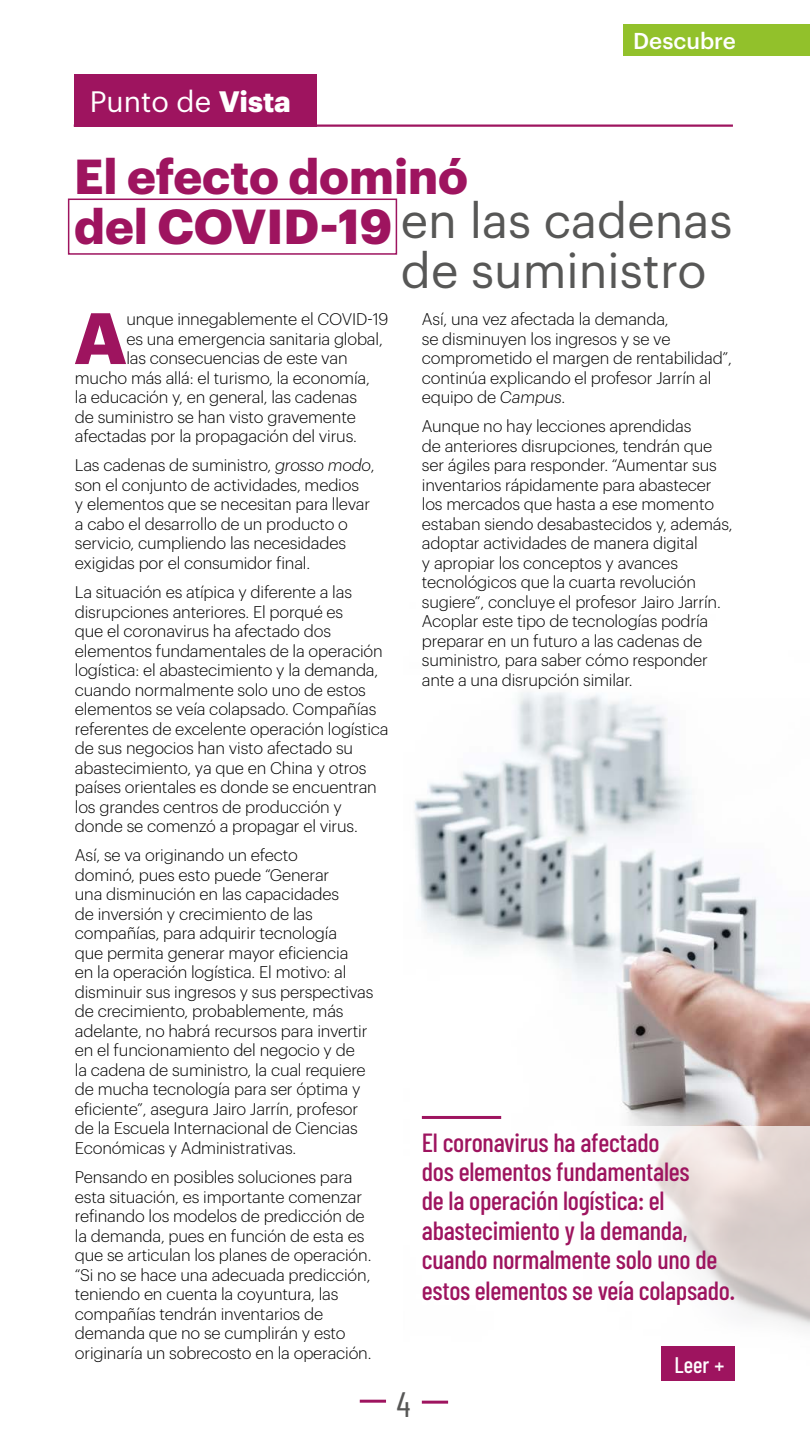
<style>
.page{position:relative;width:810px;height:1440px;background:#fff}
.page>*{position:absolute;margin:0;border:0;box-sizing:border-box;transform-origin:0 0}
.t1{font:700 71.03px "Graphik";color:#9e145f}
.t2{font:700 48.07px/44.3px "Graphik";color:#9e145f}
.t3{font:48.07px "Graphik";color:#575756}
.t4{font:35.25px "Barlow Condensed";color:#575756}
.t5{font:28.95px "Graphik";color:#fff}
.t6{font:500 26.25px/29.5px "Barlow Condensed";letter-spacing:-.01em;color:#9e145f}
.t7{font:500 22.5px "Graphik";color:#fff}
.t8{font:500 22.5px "Barlow Condensed";color:#fff}
.t9{font:300 16.5px/19.5px "Graphik";letter-spacing:-.01em;color:#000}
.s1{font-weight:700}
.s2{font-weight:400;color:#575756}
.s3{font-style:italic}
</style>
<div class="page">
<img style="left:414px;top:692px;width:395px;height:712px">
<div style="left:74px;top:74px;width:243px;height:53px;background:#9e145f"></div>
<hr style="left:74px;top:124px;width:659px;height:3px;background:#9e145f">
<svg style="left:414px;top:1126px;width:396px;height:220px"></svg>
<div style="left:68px;top:199px;width:329px;height:56px;border:2px solid #9e145f"></div>
<hr style="left:360px;top:1400px;width:26px;height:3px;background:#9e145f">
<hr style="left:422px;top:1401px;width:26px;height:3px;background:#9e145f">
<div style="left:661px;top:1346px;width:73px;height:35px;background:#9e145f"></div>
<hr style="left:422px;top:1116px;width:79px;height:3px;background:#9e145f">
<div style="left:624px;top:25px;width:186px;height:31px;background:#92c12b"></div>
<h3 class="t5" style="left:90px;top:80px;width:203px">Punto de <span class="s1">Vista</span></h3>
<h3 class="t7" style="left:633px;top:24px;width:104px">Descubre</h3>
<h2 class="t2" style="left:74px;top:150px;width:660px">El efecto dominó<br>del COVID-19 <span class="s2">en las cadenas</span></h2>
<h2 class="t3" style="left:401px;top:235px;width:307px">de suministro</h2>
<h1 class="t1" style="left:74px;top:283px;width:55px">A</h1>
<p class="t9" style="left:126px;top:308px;width:263px">unque innegablemente el COVID-19</p>
<p class="t9" style="left:126px;top:328px;width:258px">es una emergencia sanitaria global,</p>
<p class="t9" style="left:126px;top:347px;width:223px">las consecuencias de este van</p>
<p class="t9" style="left:75px;top:367px;width:296px">mucho más allá: el turismo, la economía,</p>
<p class="t9" style="left:75px;top:386px;width:284px">la educación y, en general, las cadenas</p>
<p class="t9" style="left:75px;top:406px;width:282px">de suministro se han visto gravemente</p>
<p class="t9" style="left:75px;top:425px;width:284px">afectadas por la propagación del virus.</p>
<p class="t9" style="left:75px;top:454px;width:301px">Las cadenas de suministro, <span class="s3">grosso modo</span>, son el conjunto de actividades, medios<br>y elementos que se necesitan para llevar a cabo el desarrollo de un producto o servicio, cumpliendo las necesidades exigidas por el consumidor final.</p>
<p class="t9" style="left:75px;top:581px;width:315px">La situación es atípica y diferente a las disrupciones anteriores. El porqué es<br>que el coronavirus ha afectado dos elementos fundamentales de la operación logística: el abastecimiento y la demanda, cuando normalmente solo uno de estos elementos se veía colapsado. Compañías referentes de excelente operación logística de sus negocios han visto afectado su abastecimiento, ya que en China y otros países orientales es donde se encuentran los grandes centros de producción y donde se comenzó a propagar el virus.</p>
<p class="t9" style="left:75px;top:844px;width:300px">Así, se va originando un efecto<br>dominó, pues esto puede “Generar<br>una disminución en las capacidades<br>de inversión y crecimiento de las compañías, para adquirir tecnología<br>que permita generar mayor eficiencia<br>en la operación logística. El motivo: al disminuir sus ingresos y sus perspectivas de crecimiento, probablemente, más adelante, no habrá recursos para invertir en el funcionamiento del negocio y de<br>la cadena de suministro, la cual requiere de mucha tecnología para ser óptima y eficiente”, asegura Jairo Jarrín, profesor de la Escuela Internacional de Ciencias Económicas y Administrativas.</p>
<p class="t9" style="left:75px;top:1166px;width:298px">Pensando en posibles soluciones para esta situación, es importante comenzar refinando los modelos de predicción de la demanda, pues en función de esta es que se articulan los planes de operación. “Si no se hace una adecuada predicción, teniendo en cuenta la coyuntura, las compañías tendrán inventarios de demanda que no se cumplirán y esto originaría un sobrecosto en la operación.</p>
<h3 class="t4" style="left:397px;top:1383px;width:16px">4</h3>
<p class="t9" style="left:422px;top:308px;width:312px">Así, una vez afectada la demanda,<br>se disminuyen los ingresos y se ve comprometido el margen de rentabilidad”, continúa explicando el profesor Jarrín al equipo de <span class="s3">Campus</span>.</p>
<p class="t9" style="left:422px;top:415px;width:312px">Aunque no hay lecciones aprendidas<br>de anteriores disrupciones, tendrán que ser ágiles para responder. “Aumentar sus inventarios rápidamente para abastecer los mercados que hasta a ese momento estaban siendo desabastecidos y, además, adoptar actividades de manera digital<br>y apropiar los conceptos y avances tecnológicos que la cuarta revolución sugiere”, concluye el profesor Jairo Jarrín.<br>Acoplar este tipo de tecnologías podría preparar en un futuro a las cadenas de suministro, para saber cómo responder ante a una disrupción similar.</p>
<h3 class="t6" style="left:422px;top:1127px;width:315px">El coronavirus ha afectado<br>dos elementos fundamentales<br>de la operación logística: el abastecimiento y la demanda, cuando normalmente solo uno de estos elementos se veía colapsado.</h3>
<h3 class="t8" style="left:675px;top:1351px;width:51px">Leer +</h3>
</div>
